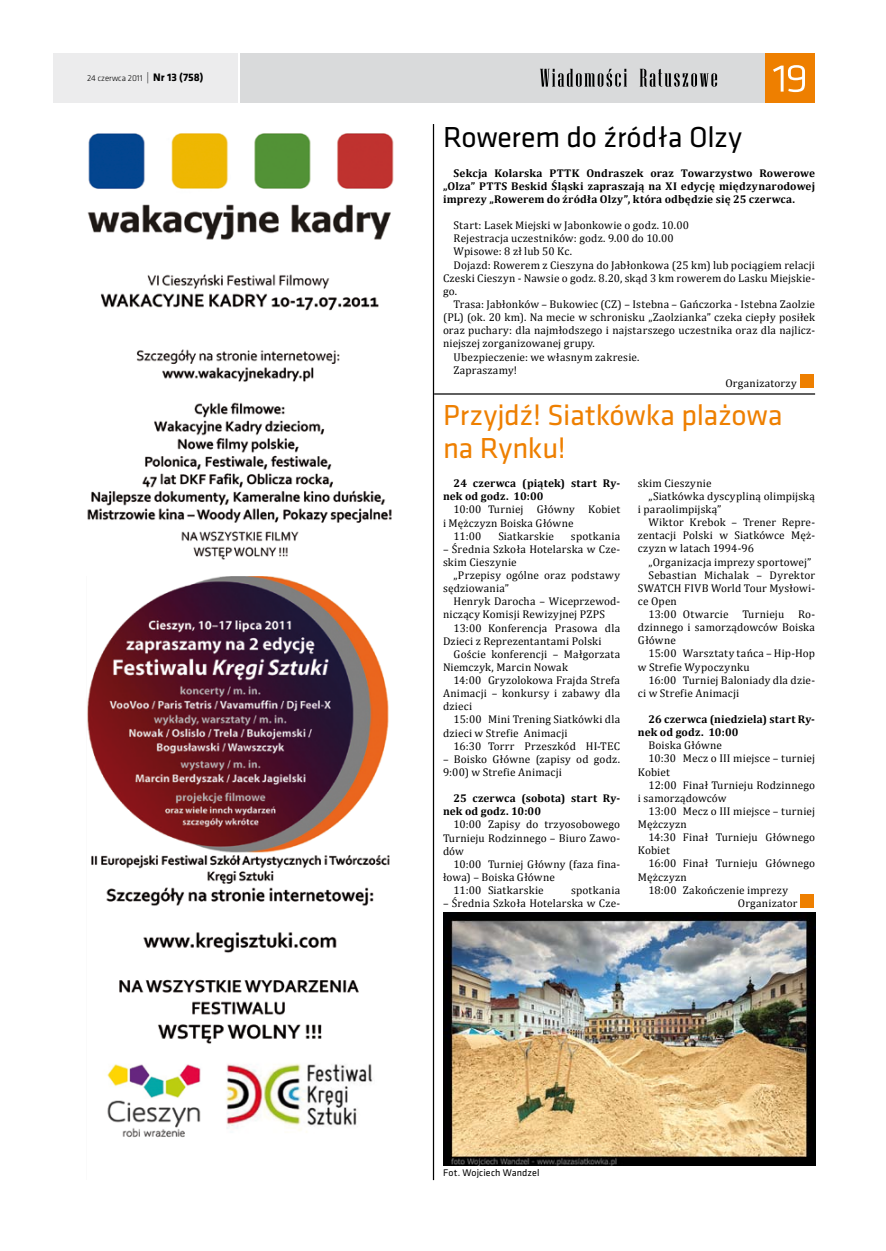
<style>
.page{position:relative;width:886px;height:1251px;background:#fff}
.page>*{position:absolute;margin:0;border:0;box-sizing:border-box;transform-origin:0 0}
.t1{font:30px/32.5px "Klavika";letter-spacing:-.005em;color:#ee7f00}
.t2{font:30px "Klavika";letter-spacing:-.01em;color:#000}
.t3{font:11.25px/13.1px "Cambria";letter-spacing:.015em;color:#000}
.t4{font:700 11.25px/13.1px "Cambria";letter-spacing:.015em;color:#000}
.t5{font:10px "Klavika";letter-spacing:.01em;color:#000}
.t6{font:300 8.75px "Klavika";color:#000}
.s1{font-size:11.25px}
.s2{font-weight:700;font-size:11.25px}
</style>
<div class="page">
<div style="left:53px;top:53px;width:184px;height:50px;background:#ececed"></div>
<div style="left:240px;top:54px;width:575px;height:49px;background:#d9dadb"></div>
<svg style="left:640px;top:69px;width:77px;height:18px"></svg>
<svg style="left:540px;top:69px;width:87px;height:18px"></svg>
<div style="left:765px;top:54px;width:50px;height:49px;background:#ee7f00"></div>
<svg style="left:773px;top:65px;width:32px;height:27px"></svg>
<img style="left:87px;top:133px;width:307px;height:390px">
<img style="left:87px;top:577px;width:303px;height:561px">
<img style="left:181px;top:531px;width:118px;height:29px">
<hr style="left:433px;top:124px;width:1px;height:1056px;background:#000">
<div style="left:801px;top:894px;width:13px;height:13px;background:#ee7f00"></div>
<div style="left:801px;top:375px;width:13px;height:13px;background:#ee7f00"></div>
<hr style="left:434px;top:393px;width:381px;height:2px;background:#000">
<img style="left:443px;top:912px;width:372px;height:254px">
<p class="t6" style="left:87px;top:73px;width:118px">24 czerwca 2011 <span class="s1">|</span> <span class="s2">Nr 13 (758)</span></p>
<h1 class="t2" style="left:443px;top:117px;width:300px">Rowerem do źródła Olzy</h1>
<p class="t4" style="left:443px;top:166px;width:374px;text-align:justify;text-indent:11px">Sekcja Kolarska PTTK Ondraszek oraz Towarzystwo Rowerowe „Olza” PTTS Beskid Śląski zapraszają na XI edycję międzynarodowej imprezy „Rowerem do źródła Olzy”, która odbędzie się 25 czerwca.</p>
<p class="t3" style="left:454px;top:219px;width:237px">Start: Lasek Miejski w Jabonkowie o godz. 10.00</p>
<p class="t3" style="left:454px;top:232px;width:222px">Rejestracja uczestników: godz. 9.00 do 10.00</p>
<p class="t3" style="left:454px;top:245px;width:120px">Wpisowe: 8 zł lub 50 Kc.</p>
<p class="t3" style="left:454px;top:258px;width:363px">Dojazd: Rowerem z Cieszyna do Jabłonkowa (25 km) lub pociągiem relacji</p>
<p class="t3" style="left:443px;top:271px;width:374px">Czeski Cieszyn - Nawsie o godz. 8.20, skąd 3 km rowerem do Lasku Miejskie-</p>
<p class="t3" style="left:443px;top:284px;width:16px">go.</p>
<p class="t3" style="left:454px;top:298px;width:363px">Trasa: Jabłonków – Bukowiec (CZ) – Istebna – Gańczorka - Istebna Zaolzie</p>
<p class="t3" style="left:443px;top:311px;width:373px">(PL) (ok. 20 km). Na mecie w schronisku „Zaolzianka” czeka ciepły posiłek</p>
<p class="t3" style="left:443px;top:324px;width:374px">oraz puchary: dla najmłodszego i najstarszego uczestnika oraz dla najlicz-</p>
<p class="t3" style="left:443px;top:337px;width:153px">niejszej zorganizowanej grupy.</p>
<p class="t3" style="left:454px;top:350px;width:187px">Ubezpieczenie: we własnym zakresie.</p>
<p class="t3" style="left:454px;top:363px;width:65px">Zapraszamy!</p>
<p class="t3" style="left:725px;top:376px;width:73px">Organizatorzy</p>
<h1 class="t1" style="left:443px;top:398px;width:341px">Przyjdź! Siatkówka plażowa na Rynku!</h1>
<p class="t4" style="left:443px;top:476px;width:179px;text-indent:11px">24 czerwca (piątek) start Ry&shy;nek od godz. 10:00</p>
<p class="t3" style="left:454px;top:503px;width:168px">10:00 Turniej Główny Kobiet</p>
<p class="t3" style="left:443px;top:516px;width:132px">i Mężczyzn Boiska Główne</p>
<p class="t3" style="left:454px;top:529px;width:29px">11:00</p>
<p class="t3" style="left:498px;top:529px;width:57px">Siatkarskie</p>
<p class="t3" style="left:571px;top:529px;width:51px">spotkania</p>
<p class="t3" style="left:443px;top:542px;width:179px">– Średnia Szkoła Hotelarska w Cze&shy;skim Cieszynie</p>
<p class="t3" style="left:443px;top:569px;width:179px;text-indent:11px">„Przepisy ogólne oraz podstawy sędziowania”</p>
<p class="t3" style="left:443px;top:595px;width:179px;text-indent:11px">Henryk Darocha – Wiceprzewod&shy;niczący Komisji Rewizyjnej PZPS</p>
<p class="t3" style="left:443px;top:621px;width:179px;text-indent:11px">13:00 Konferencja Prasowa dla<br>Dzieci z Reprezentantami Polski</p>
<p class="t3" style="left:443px;top:647px;width:179px;text-indent:11px">Goście konferencji – Małgorzata<br>Niemczyk, Marcin Nowak</p>
<p class="t3" style="left:443px;top:674px;width:179px;text-align:justify;text-indent:11px">14:00 Gryzolokowa Frajda Strefa Animacji – konkursy i zabawy dla dzieci</p>
<p class="t3" style="left:443px;top:713px;width:179px;text-indent:11px">15:00 Mini Trening Siatkówki dla dzieci w Strefie Animacji</p>
<p class="t3" style="left:454px;top:739px;width:168px">16:30 Torrr Przeszkód HI-TEC</p>
<p class="t3" style="left:443px;top:752px;width:179px">– Boisko Główne (zapisy od godz.<br>9:00) w Strefie Animacji</p>
<p class="t4" style="left:443px;top:791px;width:179px;text-indent:11px">25 czerwca (sobota) start Ry&shy;nek od godz. 10:00</p>
<p class="t3" style="left:443px;top:818px;width:179px;text-align:justify;text-indent:11px">10:00 Zapisy do trzyosobowego Turnieju Rodzinnego – Biuro Zawo&shy;dów</p>
<p class="t3" style="left:454px;top:857px;width:168px">10:00 Turniej Główny (faza fina-</p>
<p class="t3" style="left:443px;top:870px;width:113px">łowa) – Boiska Główne</p>
<p class="t3" style="left:454px;top:884px;width:92px">11:00 Siatkarskie</p>
<p class="t3" style="left:571px;top:884px;width:51px">spotkania</p>
<p class="t3" style="left:443px;top:897px;width:179px">– Średnia Szkoła Hotelarska w Cze-</p>
<p class="t3" style="left:638px;top:476px;width:75px">skim Cieszynie</p>
<p class="t3" style="left:648px;top:489px;width:168px">„Siatkówka dyscypliną olimpijską</p>
<p class="t3" style="left:638px;top:503px;width:85px">i paraolimpijską”</p>
<p class="t3" style="left:648px;top:516px;width:168px">Wiktor Krebok – Trener Repre-</p>
<p class="t3" style="left:638px;top:529px;width:179px">zentacji Polski w Siatkówce Męż-</p>
<p class="t3" style="left:638px;top:542px;width:118px">czyzn w latach 1994-96</p>
<p class="t3" style="left:648px;top:555px;width:164px">„Organizacja imprezy sportowej”</p>
<p class="t3" style="left:648px;top:568px;width:168px">Sebastian Michalak – Dyrektor</p>
<p class="t3" style="left:638px;top:581px;width:179px">SWATCH FIVB World Tour Mysłowi-</p>
<p class="t3" style="left:638px;top:594px;width:40px">ce Open</p>
<p class="t3" style="left:648px;top:608px;width:168px">13:00 Otwarcie Turnieju Ro-</p>
<p class="t3" style="left:638px;top:621px;width:179px">dzinnego i samorządowców Boiska</p>
<p class="t3" style="left:638px;top:634px;width:39px">Główne</p>
<p class="t3" style="left:648px;top:647px;width:168px">15:00 Warsztaty tańca – Hip-Hop</p>
<p class="t3" style="left:638px;top:660px;width:113px">w Strefie Wypoczynku</p>
<p class="t3" style="left:648px;top:673px;width:168px">16:00 Turniej Baloniady dla dzie-</p>
<p class="t3" style="left:638px;top:686px;width:103px">ci w Strefie Animacji</p>
<p class="t4" style="left:638px;top:712px;width:179px;text-indent:11px">26 czerwca (niedziela) start Ry&shy;nek od godz. 10:00</p>
<p class="t3" style="left:648px;top:739px;width:75px">Boiska Główne</p>
<p class="t3" style="left:648px;top:752px;width:168px">10:30 Mecz o III miejsce – turniej</p>
<p class="t3" style="left:638px;top:765px;width:33px">Kobiet</p>
<p class="t3" style="left:648px;top:778px;width:168px">12:00 Finał Turnieju Rodzinnego</p>
<p class="t3" style="left:638px;top:791px;width:90px">i samorządowców</p>
<p class="t3" style="left:648px;top:804px;width:168px">13:00 Mecz o III miejsce – turniej</p>
<p class="t3" style="left:638px;top:818px;width:50px">Mężczyzn</p>
<p class="t3" style="left:648px;top:831px;width:168px">14:30 Finał Turnieju Głównego</p>
<p class="t3" style="left:638px;top:844px;width:33px">Kobiet</p>
<p class="t3" style="left:648px;top:857px;width:168px">16:00 Finał Turnieju Głównego</p>
<p class="t3" style="left:638px;top:870px;width:50px">Mężczyzn</p>
<p class="t3" style="left:648px;top:883px;width:141px">18:00 Zakończenie imprezy</p>
<p class="t3" style="left:738px;top:896px;width:61px">Organizator</p>
<p class="t5" style="left:443px;top:1166px;width:98px">Fot. Wojciech Wandzel</p>
</div>
